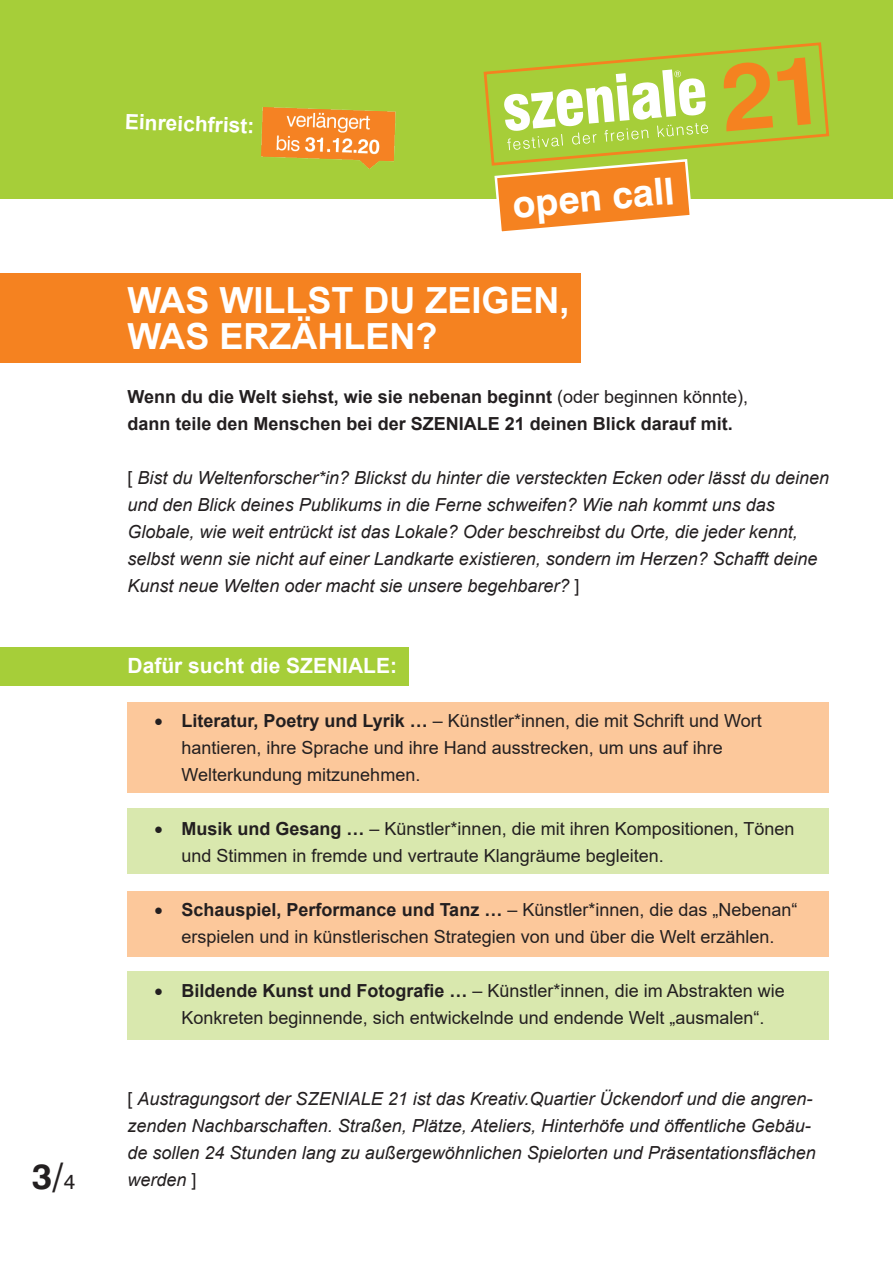
<style>
.page{position:relative;width:893px;height:1263px;background:#fff}
.page>*{position:absolute;margin:0;border:0;box-sizing:border-box;transform-origin:0 0}
.t1{font:700 37.35px "Swiss 721 BT";color:#fff}
.t2{font:700 36px/36px "Arial";color:#fff}
.t3{font:700 36px "Swiss 721 BT";color:#231f20}
.t4{font:700 21px "Arial";color:#fff}
.t5{font:italic 18px/27px "Arial";color:#231f20}
.t6{font:18px/27px "Arial";color:#231f20}
.t7{font:700 18px/27px "Arial";color:#231f20}
.s1{font-weight:400;font-size:21px}
.s2{font-weight:400}
.s3{font-style:normal}
.s4{font-weight:700}
</style>
<div class="page">
<div style="left:1px;top:648px;width:408px;height:38px;background:#a6ce39"></div>
<div style="left:0;top:273px;width:580px;height:90px;background:#f58220"></div>
<div style="left:128px;top:971px;width:701px;height:68px;background:#d9e8ae"></div>
<div style="left:128px;top:891px;width:701px;height:66px;background:#fcc89b"></div>
<div style="left:128px;top:808px;width:701px;height:66px;background:#d9e8ae"></div>
<div style="left:128px;top:702px;width:701px;height:91px;background:#fcc89b"></div>
<div style="left:0;top:0;width:893px;height:198px;background:#a6ce39"></div>
<svg style="left:482px;top:42px;width:349px;height:190px"></svg>
<img style="left:261px;top:107px;width:135px;height:61px">
<h2 class="t3" style="left:32px;top:1155px;width:45px">3/<span class="s1">4</span></h2>
<p class="t4" style="left:125px;top:107px;width:131px;rotate:2deg">Einreichfrist:</p>
<h1 class="t1" style="left:511px;top:182px;width:164px;rotate:-5deg">open call</h1>
<h2 class="t2" style="left:128px;top:283px;width:444px">WAS WILLST DU ZEIGEN,<br>WAS ERZÄHLEN?</h2>
<p class="t7" style="left:128px;top:384px;width:622px">Wenn du die Welt siehst, wie sie nebenan beginnt <span class="s2">(oder beginnen könnte), </span>dann teile den Menschen bei der SZENIALE 21 deinen Blick darauf mit.</p>
<p class="t5" style="left:128px;top:465px;width:703px"><span class="s3">[</span> Bist du Weltenforscher*in? Blickst du hinter die versteckten Ecken oder lässt du deinen und den Blick deines Publikums in die Ferne schweifen? Wie nah kommt uns das Globale, wie weit entrückt ist das Lokale? Oder beschreibst du Orte, die jeder kennt, selbst wenn sie nicht auf einer Landkarte existieren, sondern im Herzen? Schafft deine Kunst neue Welten oder macht sie unsere begehbarer? <span class="s3">]</span></p>
<p class="t4" style="left:128px;top:651px;width:271px">Dafür sucht die SZENIALE:</p>
<p class="t6" style="left:182px;top:707px;width:582px;text-indent:-27px">• <span class="s4">Literatur, Poetry und Lyrik …</span> – Künstler*innen, die mit Schrift und Wort hantieren, ihre Sprache und ihre Hand ausstrecken, um uns auf ihre<br>Welterkundung mitzunehmen.</p>
<p class="t6" style="left:182px;top:815px;width:614px;text-indent:-27px">• <span class="s4">Musik und Gesang …</span> – Künstler*innen, die mit ihren Kompositionen, Tönen und Stimmen in fremde und vertraute Klangräume begleiten.</p>
<p class="t6" style="left:155px;top:896px;width:644px;text-align:center">• <span class="s4">Schauspiel, Performance und Tanz …</span> – Künstler*innen, die das „Nebenan“ erspielen und in künstlerischen Strategien von und über die Welt erzählen.</p>
<p class="t6" style="left:155px;top:977px;width:632px;text-align:center">• <span class="s4">Bildende Kunst und Fotografie …</span> – Künstler*innen, die im Abstrakten wie<br>Konkreten beginnende, sich entwickelnde und endende Welt „ausmalen“.</p>
<p class="t5" style="left:128px;top:1086px;width:690px"><span class="s3">[</span> Austragungsort der SZENIALE 21 ist das Kreativ.Quartier Ückendorf und die angren&shy;zenden Nachbarschaften. Straßen, Plätze, Ateliers, Hinterhöfe und öffentliche Gebäu&shy;de sollen 24 Stunden lang zu außergewöhnlichen Spielorten und Präsentationsflächen werden <span class="s3">]</span></p>
</div>
